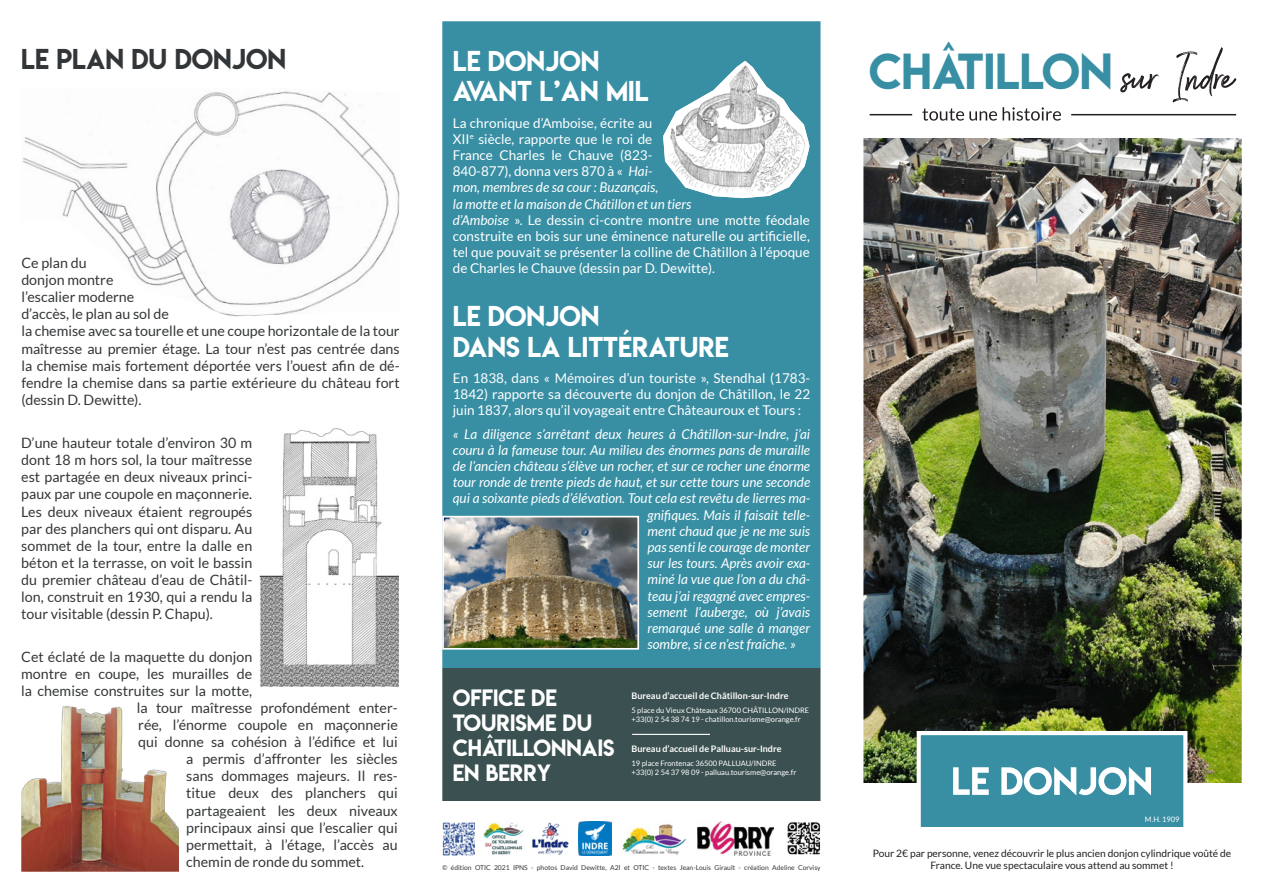
<style>
.page{position:relative;width:1263px;height:893px;background:#fff}
.page>*{position:absolute;margin:0;border:0;box-sizing:border-box;transform-origin:0 0}
.t1{font:45px "Lemon Milk";color:#388fa4}
.t2{font:25.5px/30.6px "Lemon Milk";color:#fff}
.t3{font:25.5px "Lemon Milk";color:#333638}
.t4{font:21px "Lemon Milk";color:#fff}
.t5{font:14.25px/17.1px "Lato";color:#333638;text-align:justify}
.t6{font:13.5px/16.2px "Lato";color:#fff;text-align:justify}
.t7{font:italic 13.5px "Lato";color:#fff}
.t8{font:10.2px "Lato";color:#231f20}
.Style_de_paragraphe{font:700 9px "Lato";color:#fff}
.Style_de_paragraphe-2{font:7.5px "Lato";color:#fff}
.t9{font:6.75px "Lato";color:#333638}
.s1{font-style:italic}
.s2{font-family:"Brownhill Script";font-size:51px;color:#231f20}
</style>
<div class="page">
<img style="left:863px;top:139px;width:378px;height:644px">
<hr style="left:1071px;top:114px;width:165px;height:1px;background:#231f20">
<svg style="left:922px;top:107px;width:139px;height:14px"></svg>
<div style="left:442px;top:21px;width:379px;height:647px;background:#388fa4"></div>
<img style="left:445px;top:519px;width:191px;height:128px">
<div style="left:442px;top:516px;width:197px;height:134px;border:2px solid #fff"></div>
<img style="left:663px;top:61px;width:145px;height:137px">
<img style="left:259px;top:428px;width:140px;height:258px">
<img style="left:22px;top:91px;width:378px;height:226px">
<hr style="left:870px;top:114px;width:42px;height:1px;background:#231f20">
<img style="left:22px;top:706px;width:157px;height:165px">
<div style="left:441px;top:668px;width:380px;height:133px;background:#3b5050"></div>
<img style="left:622px;top:824px;width:64px;height:31px">
<img style="left:532px;top:822px;width:36px;height:33px">
<img style="left:578px;top:822px;width:34px;height:33px">
<img style="left:483px;top:822px;width:41px;height:33px">
<img style="left:788px;top:822px;width:32px;height:33px">
<img style="left:442px;top:822px;width:33px;height:34px">
<hr style="left:632px;top:734px;width:78px;height:1px;background:#fff">
<div style="left:917px;top:731px;width:270px;height:100px;background:#388fa4;border:4px solid #fff"></div>
<svg style="left:953px;top:767px;width:198px;height:28px"></svg>
<img style="left:698px;top:822px;width:75px;height:33px">
<p class="t3" style="left:21px;top:41px;width:266px">LE PLAN DU DONJON</p>
<p class="t5" style="left:21px;top:254px;width:67px">Ce plan du</p>
<p class="t5" style="left:21px;top:271px;width:94px">donjon montre</p>
<p class="t5" style="left:21px;top:288px;width:114px">l’escalier moderne</p>
<p class="t5" style="left:21px;top:306px;width:149px">d’accès, le plan au sol de</p>
<p class="t5" style="left:21px;top:323px;width:380px">la chemise avec sa tourelle et une coupe horizontale de la tour maîtresse au premier étage. La tour n’est pas centrée dans la chemise mais fortement déportée vers l’ouest afin de dé&shy;fendre la chemise dans sa partie extérieure du château fort (dessin D. Dewitte).</p>
<p class="t5" style="left:21px;top:434px;width:233px">D’une hauteur totale d’environ 30 m dont 18 m hors sol, la tour maîtresse est partagée en deux niveaux princi&shy;paux par une coupole en maçonnerie.<br>Les deux niveaux étaient regroupés par des planchers qui ont disparu. Au sommet de la tour, entre la dalle en béton et la terrasse, on voit le bassin du premier château d’eau de Châtil&shy;lon, construit en 1930, qui a rendu la tour visitable (dessin P. Chapu).</p>
<p class="t5" style="left:21px;top:648px;width:232px">Cet éclaté de la maquette du donjon</p>
<p class="t5" style="left:21px;top:665px;width:233px">montre en coupe, les murailles de</p>
<p class="t5" style="left:21px;top:682px;width:233px">la chemise construites sur la motte,</p>
<p class="t5" style="left:137px;top:699px;width:263px">la tour maîtresse profondément enter-</p>
<p class="t5" style="left:138px;top:716px;width:261px">rée, l’énorme coupole en maçonnerie</p>
<p class="t5" style="left:138px;top:733px;width:261px">qui donne sa cohésion à l’édifice et lui</p>
<p class="t5" style="left:186px;top:750px;width:213px">a permis d’affronter les siècles</p>
<p class="t5" style="left:186px;top:767px;width:213px">sans dommages majeurs. Il res-</p>
<p class="t5" style="left:186px;top:785px;width:213px">titue deux des planchers qui</p>
<p class="t5" style="left:186px;top:802px;width:213px">partageaient les deux niveaux</p>
<p class="t5" style="left:186px;top:819px;width:213px">principaux ainsi que l’escalier qui</p>
<p class="t5" style="left:186px;top:836px;width:213px">permettait, à l’étage, l’accès au</p>
<p class="t5" style="left:186px;top:853px;width:179px">chemin de ronde du sommet.</p>
<p class="t2" style="left:453px;top:45px;width:197px">LE DONJON<br>AVANT L’AN MIL</p>
<p class="t6" style="left:453px;top:114px;width:359px;text-align:left">La chronique d’Amboise, écrite au<br>XII<sup>e</sup> siècle, rapporte que le roi de<br>France Charles le Chauve (823-<br>840-877), donna vers 870 à « <span class="s1">Hai-<br>mon, membres de sa cour : Buzançais,<br>la motte et la maison de Châtillon et un tiers<br>d’Amboise</span> ». Le dessin ci-contre montre une motte féodale construite en bois sur une éminence naturelle ou artificielle, tel que pouvait se présenter la colline de Châtillon à l’époque de Charles le Chauve (dessin par D. Dewitte).</p>
<p class="t2" style="left:453px;top:301px;width:148px">LE DONJON</p>
<p class="t2" style="left:453px;top:331px;width:277px">DANS LA LITTÉRATURE</p>
<p class="t6" style="left:453px;top:370px;width:359px">En 1838, dans « Mémoires d’un touriste », Stendhal (1783- 1842) rapporte sa découverte du donjon de Châtillon, le 22 juin 1837, alors qu’il voyageait entre Châteauroux et Tours :</p>
<p class="t7" style="left:453px;top:426px;width:359px">« La diligence s’arrêtant deux heures à Châtillon-sur-Indre, j’ai</p>
<p class="t7" style="left:453px;top:442px;width:359px">couru à la fameuse tour. Au milieu des énormes pans de muraille</p>
<p class="t7" style="left:453px;top:458px;width:359px">de l’ancien château s’élève un rocher, et sur ce rocher une énorme</p>
<p class="t7" style="left:453px;top:475px;width:359px">tour ronde de trente pieds de haut, et sur cette tours une seconde</p>
<p class="t7" style="left:453px;top:491px;width:359px">qui a soixante pieds d’élévation. Tout cela est revêtu de lierres ma-</p>
<p class="t7" style="left:648px;top:507px;width:164px">gnifiques. Mais il faisait telle-</p>
<p class="t7" style="left:648px;top:523px;width:164px">ment chaud que je ne me suis</p>
<p class="t7" style="left:648px;top:539px;width:164px">pas senti le courage de monter</p>
<p class="t7" style="left:648px;top:556px;width:164px">sur les tours. Après avoir exa-</p>
<p class="t7" style="left:648px;top:572px;width:164px">miné la vue que l’on a du châ-</p>
<p class="t7" style="left:648px;top:588px;width:164px">teau j’ai regagné avec empres-</p>
<p class="t7" style="left:648px;top:604px;width:164px">sement l’auberge, où j’avais</p>
<p class="t7" style="left:648px;top:620px;width:164px">remarqué une salle à manger</p>
<p class="t7" style="left:648px;top:637px;width:150px">sombre, si ce n’est fraîche. »</p>
<p class="t4" style="left:453px;top:683px;width:105px">OFFICE DE</p>
<p class="t4" style="left:453px;top:708px;width:141px">TOURISME DU</p>
<p class="t4" style="left:453px;top:733px;width:163px">CHÂTILLONNAIS</p>
<p class="t4" style="left:453px;top:758px;width:100px">EN BERRY</p>
<p class="Style_de_paragraphe" style="left:631px;top:690px;width:158px">Bureau d’accueil de Châtillon-sur-Indre</p>
<p class="Style_de_paragraphe-2" style="left:631px;top:706px;width:179px">5 place du Vieux Châteaux 36700 CHÂTILLON/INDRE</p>
<p class="Style_de_paragraphe-2" style="left:631px;top:715px;width:171px">+33(0) 2 54 38 74 19 - chatillon.tourisme@orange.fr</p>
<p class="Style_de_paragraphe" style="left:631px;top:743px;width:152px">Bureau d’accueil de Palluau-sur-Indre</p>
<p class="Style_de_paragraphe-2" style="left:631px;top:759px;width:147px">19 place Frontenac 36500 PALLUAU/INDRE</p>
<p class="Style_de_paragraphe-2" style="left:631px;top:768px;width:166px">+33(0) 2 54 37 98 09 - palluau.tourisme@orange.fr</p>
<p class="t1" style="left:869px;top:39px;width:368px">CHÂTILLON <span class="s2">sur Indre</span></p>
<p class="Style_de_paragraphe-2" style="left:1145px;top:815px;width:36px">M.H. 1909</p>
<p class="t8" style="left:873px;top:847px;width:360px">Pour 2€ par personne, venez découvrir le plus ancien donjon cylindrique voûté de</p>
<p class="t9" style="left:442px;top:864px;width:380px">© édition OTIC 2021 IPNS - photos David Dewitte, A2I et OTIC - textes Jean-Louis Girault - création Adeline Corvisy</p>
<p class="t8" style="left:930px;top:859px;width:245px">France. Une vue spectaculaire vous attend au sommet !</p>
</div>
